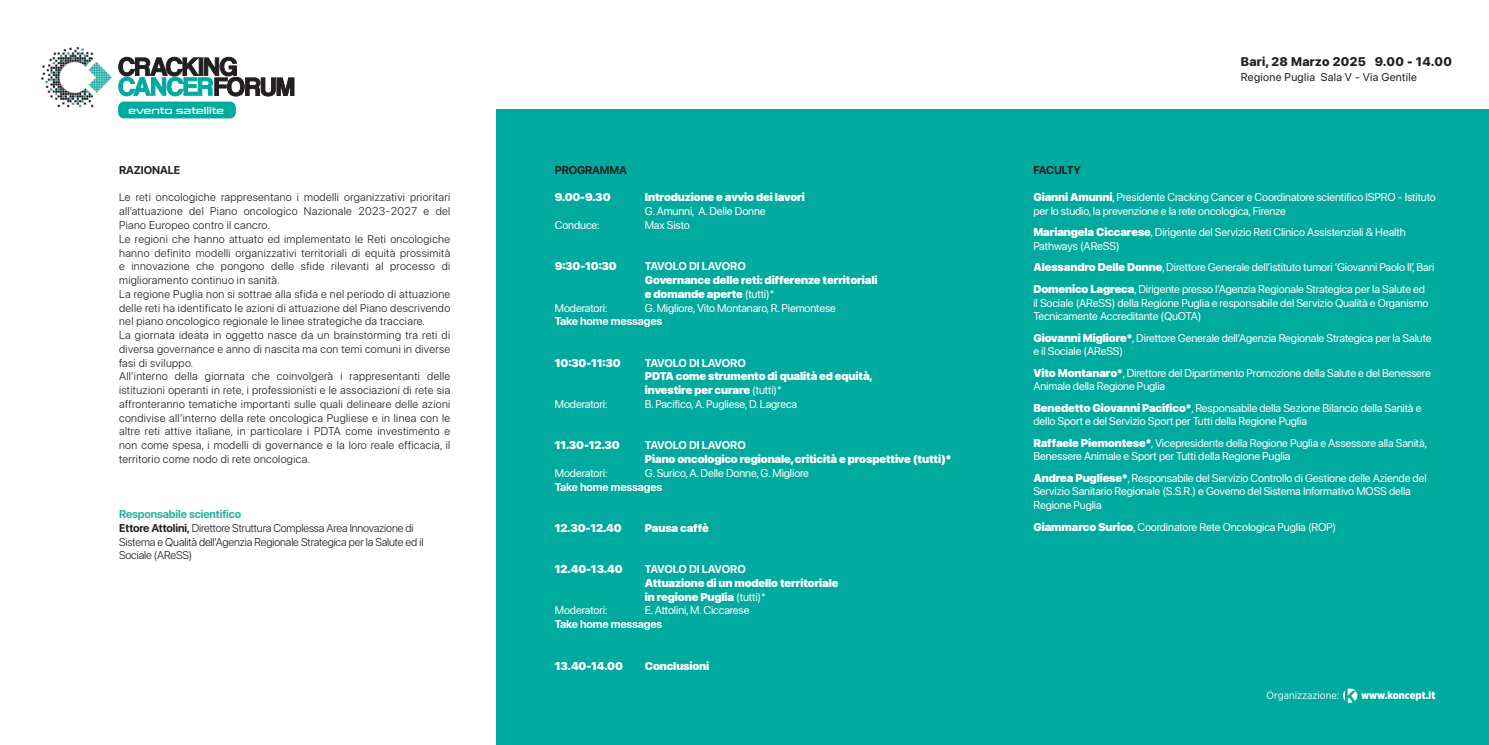
<style>
.page{position:relative;width:1489px;height:745px;background:#fff}
.page>*{position:absolute;margin:0;border:0;box-sizing:border-box;transform-origin:0 0}
.t1{font:800 12.5px "SF Pro Display";letter-spacing:.03em;color:#231f20}
.t2{font:11.25px/13.8px "SF Pro Display";letter-spacing:-.01em;color:#fff}
.t3{font:300 11.25px/13.8px "SF Pro Display";letter-spacing:.03em;color:#231f20;text-align:justify}
.t4{font:900 11.25px/13.8px "SF Pro Display";letter-spacing:-.01em;color:#fff}
.t5{font:300 11.25px/13.8px "SF Pro Display";letter-spacing:-.01em;color:#231f20}
.t6{font:700 11.25px "SF Pro Display";letter-spacing:-.01em;color:#fff}
.t7{font:11.25px "SF Pro Display";letter-spacing:.03em;color:#231f20}
.t8{font:700 11.25px "SF Pro Display";letter-spacing:-.01em;color:#231f20}
.t9{font:700 11.25px "SF Pro Display";letter-spacing:-.01em;color:#2caf9f}
.t10{font:10.62px "Gotham Narrow";color:#fff}
.t11{font:900 10.62px "Gotham Narrow";letter-spacing:-.005em;color:#fff}
.t12{font:600 9.5px "Conthrax";letter-spacing:.01em;color:#fff}
.s1{font-weight:700}
.s2{font-weight:400}
.s3{font-weight:900}
</style>
<div class="page">
<div style="left:496px;top:110px;width:992px;height:634px;background:#00aa9e"></div>
<svg style="left:1343px;top:688px;width:14px;height:14px"></svg>
<img style="left:41px;top:47px;width:71px;height:61px">
<svg style="left:118px;top:56px;width:176px;height:41px"></svg>
<div style="left:118px;top:101px;width:118px;height:17px;background:#00aa9e;border-radius:6px"></div>
<p class="t12" style="left:129px;top:103px;width:97px">evento satellite</p>
<p class="t8" style="left:119px;top:163px;width:62px">RAZIONALE</p>
<p class="t3" style="left:119px;top:190px;width:332px">Le reti oncologiche rappresentano i modelli organizzativi prioritari all’attuazione del Piano oncologico Nazionale 2023-2027 e del Piano Europeo contro il cancro.</p>
<p class="t3" style="left:119px;top:232px;width:332px">Le regioni che hanno attuato ed implementato le Reti oncologiche hanno definito modelli organizzativi territoriali di equità prossimità e innovazione che pongono delle sfide rilevanti al processo di miglioramento continuo in sanità.</p>
<p class="t3" style="left:119px;top:287px;width:332px">La regione Puglia non si sottrae alla sfida e nel periodo di attuazione delle reti ha identificato le azioni di attuazione del Piano descrivendo nel piano oncologico regionale le linee strategiche da tracciare.</p>
<p class="t3" style="left:119px;top:328px;width:332px">La giornata ideata in oggetto nasce da un brainstorming tra reti di diversa governance e anno di nascita ma con temi comuni in diverse fasi di sviluppo.</p>
<p class="t3" style="left:119px;top:369px;width:332px">All’interno della giornata che coinvolgerà i rappresentanti delle istituzioni operanti in rete, i professionisti e le associazioni di rete sia affronteranno tematiche importanti sulle quali delineare delle azioni condivise all’interno della rete oncologica Pugliese e in linea con le altre reti attive italiane, in particolare i PDTA come investimento e non come spesa, i modelli di governance e la loro reale efficacia, il territorio come nodo di rete oncologica.</p>
<p class="t9" style="left:119px;top:507px;width:124px">Responsabile scientifico</p>
<p class="t5" style="left:119px;top:520px;width:306px"><span class="s1">Ettore Attolini,</span> Direttore Struttura Complessa Area Innovazione di<br>Sistema e Qualità dell’Agenzia Regionale Strategica per la Salute ed il<br>Sociale (AReSS)</p>
<p class="t8" style="left:555px;top:163px;width:74px">PROGRAMMA</p>
<p class="t4" style="left:555px;top:190px;width:57px">9.00-9.30</p>
<p class="t4" style="left:645px;top:190px;width:161px">Introduzione e avvio dei lavori</p>
<p class="t2" style="left:645px;top:204px;width:122px">G. Amunni, A. Delle Donne</p>
<p class="t2" style="left:555px;top:218px;width:46px">Conduce:</p>
<p class="t2" style="left:645px;top:218px;width:46px">Max Sisto</p>
<p class="t4" style="left:555px;top:259px;width:64px">9:30-10:30</p>
<p class="t6" style="left:645px;top:259px;width:102px">TAVOLO DI LAVORO</p>
<p class="t4" style="left:645px;top:273px;width:234px">Governance delle reti: differenze territoriali</p>
<p class="t4" style="left:645px;top:287px;width:131px">e domande aperte <span class="s2">(tutti)*</span></p>
<p class="t2" style="left:555px;top:300px;width:54px">Moderatori:</p>
<p class="t2" style="left:645px;top:300px;width:192px">G. Migliore, Vito Montanaro, R. Piemontese</p>
<p class="t6" style="left:555px;top:314px;width:109px">Take home messages</p>
<p class="t4" style="left:555px;top:355px;width:67px">10:30-11:30</p>
<p class="t6" style="left:645px;top:356px;width:102px">TAVOLO DI LAVORO</p>
<p class="t4" style="left:645px;top:369px;width:229px">PDTA come strumento di qualità ed equità, investire per curare <span class="s2">(tutti)*</span></p>
<p class="t2" style="left:555px;top:397px;width:54px">Moderatori:</p>
<p class="t2" style="left:645px;top:397px;width:154px">B. Pacifico, A. Pugliese, D. Lagreca</p>
<p class="t4" style="left:555px;top:438px;width:66px">11.30-12.30</p>
<p class="t6" style="left:645px;top:438px;width:102px">TAVOLO DI LAVORO</p>
<p class="t4" style="left:645px;top:452px;width:308px">Piano oncologico regionale, criticità e prospettive (tutti)*</p>
<p class="t2" style="left:555px;top:465px;width:54px">Moderatori:</p>
<p class="t2" style="left:645px;top:465px;width:166px">G. Surico, A. Delle Donne, G. Migliore</p>
<p class="t6" style="left:555px;top:479px;width:109px">Take home messages</p>
<p class="t4" style="left:555px;top:520px;width:68px">12.30-12.40</p>
<p class="t4" style="left:645px;top:520px;width:65px">Pausa caffè</p>
<p class="t4" style="left:555px;top:562px;width:69px">12.40-13.40</p>
<p class="t6" style="left:645px;top:562px;width:102px">TAVOLO DI LAVORO</p>
<p class="t4" style="left:645px;top:575px;width:195px">Attuazione di un modello territoriale</p>
<p class="t4" style="left:645px;top:589px;width:122px">in regione Puglia <span class="s2">(tutti)*</span></p>
<p class="t2" style="left:555px;top:603px;width:54px">Moderatori:</p>
<p class="t2" style="left:645px;top:603px;width:106px">E. Attolini, M. Ciccarese</p>
<p class="t6" style="left:555px;top:617px;width:109px">Take home messages</p>
<p class="t4" style="left:555px;top:658px;width:70px">13.40-14.00</p>
<p class="t4" style="left:645px;top:658px;width:66px">Conclusioni</p>
<p class="t1" style="left:1240px;top:54px;width:212px">Bari, 28 Marzo 2025 9.00 - 14.00</p>
<p class="t7" style="left:1240px;top:70px;width:177px">Regione Puglia Sala V - Via Gentile</p>
<p class="t8" style="left:1033px;top:163px;width:49px">FACULTY</p>
<p class="t2" style="left:1033px;top:190px;width:404px"><span class="s3">Gianni Amunni</span>, Presidente Cracking Cancer e Coordinatore scientifico ISPRO - Istituto per lo studio, la prevenzione e la rete oncologica, Firenze</p>
<p class="t2" style="left:1033px;top:225px;width:374px"><span class="s3">Mariangela Ciccarese</span>, Dirigente del Servizio Reti Clinico Assistenziali &amp; Health<br>Pathways (AReSS)</p>
<p class="t2" style="left:1033px;top:260px;width:402px"><span class="s3">Alessandro Delle Donne</span>, Direttore Generale dell’istituto tumori ‘Giovanni Paolo II’, Bari</p>
<p class="t2" style="left:1033px;top:282px;width:396px"><span class="s3">Domenico Lagreca</span>, Dirigente presso l’Agenzia Regionale Strategica per la Salute ed il Sociale (AReSS) della Regione Puglia e responsabile del Servizio Qualità e Organismo<br>Tecnicamente Accreditante (QuOTA)</p>
<p class="t2" style="left:1033px;top:330px;width:399px"><span class="s3">Giovanni Migliore*</span>, Direttore Generale dell’Agenzia Regionale Strategica per la Salute e il Sociale (AReSS)</p>
<p class="t2" style="left:1033px;top:365px;width:399px"><span class="s3">Vito Montanaro*</span>, Direttore del Dipartimento Promozione della Salute e del Benessere<br>Animale della Regione Puglia</p>
<p class="t2" style="left:1033px;top:400px;width:389px"><span class="s3">Benedetto Giovanni Pacifico*</span>, Responsabile della Sezione Bilancio della Sanità e dello Sport e del Servizio Sport per Tutti della Regione Puglia</p>
<p class="t2" style="left:1033px;top:435px;width:395px"><span class="s3">Raffaele Piemontese*</span>, Vicepresidente della Regione Puglia e Assessore alla Sanità,<br>Benessere Animale e Sport per Tutti della Regione Puglia</p>
<p class="t2" style="left:1033px;top:470px;width:394px"><span class="s3">Andrea Pugliese*</span>, Responsabile del Servizio Controllo di Gestione delle Aziende del<br>Servizio Sanitario Regionale (S.S.R.) e Governo del Sistema Informativo MOSS della<br>Regione Puglia</p>
<p class="t2" style="left:1033px;top:519px;width:304px"><span class="s3">Giammarco Surico</span>, Coordinatore Rete Oncologica Puglia (ROP)</p>
<p class="t10" style="left:1266px;top:688px;width:74px">Organizzazione:</p>
<p class="t11" style="left:1361px;top:688px;width:76px">www.koncept.it</p>
</div>
